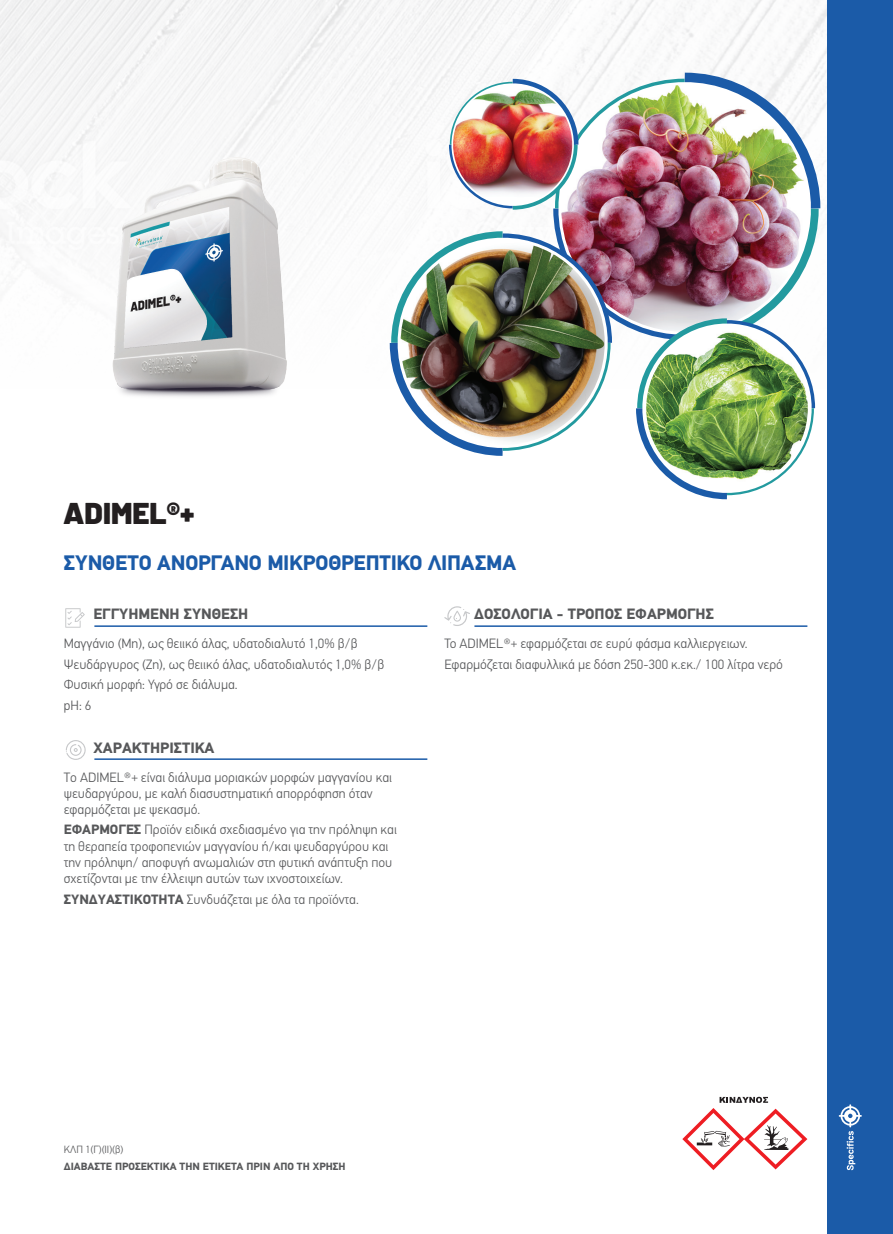
<style>
.page{position:relative;width:893px;height:1234px;background:#fff}
.page>*{position:absolute;margin:0;border:0;box-sizing:border-box;transform-origin:0 0}
.t1{font:900 30px "Barlow";color:#231f20}
.t2{font:700 21px "PF Din Text Pro";letter-spacing:-.01em;color:#1b5ba8}
.t3{font:700 15px "PF Din Text Pro";color:#57585a}
.Normal__Web{font:300 13.5px/16.2px "PF Din Text Pro";color:#57585a}
.t4{font:700 10.5px "PF Din Text Pro";color:#57585a}
.t5{font:300 10.5px "PF Din Text Pro";color:#57585a}
.s1{font-weight:700}
</style>
<div class="page">
<img style="left:0;top:0;width:828px;height:623px">
<div style="left:828px;top:0;width:65px;height:1233px;background:#1b5ba8"></div>
<svg style="left:65px;top:608px;width:20px;height:19px"></svg>
<hr style="left:94px;top:625px;width:333px;height:1px;background:#1b5ba8">
<hr style="left:94px;top:758px;width:333px;height:1px;background:#1b5ba8">
<svg style="left:66px;top:740px;width:20px;height:19px"></svg>
<svg style="left:839px;top:1104px;width:23px;height:65px"></svg>
<hr style="left:474px;top:625px;width:333px;height:1px;background:#1b5ba8">
<svg style="left:444px;top:606px;width:26px;height:20px"></svg>
<svg style="left:682px;top:1096px;width:125px;height:73px"></svg>
<img style="left:106px;top:154px;width:188px;height:245px">
<img style="left:382px;top:63px;width:446px;height:442px">
<img style="left:453px;top:85px;width:119px;height:119px;border-radius:60px">
<h1 class="t1" style="left:63px;top:490px;width:133px">ADIMEL®+</h1>
<p class="t2" style="left:64px;top:550px;width:454px">ΣΥΝΘΕΤΟ ΑΝΟΡΓΑΝΟ ΜΙΚΡΟΘΡΕΠΤΙΚΟ ΛΙΠΑΣΜΑ</p>
<p class="t3" style="left:94px;top:605px;width:156px">ΕΓΓΥΗΜΕΝΗ ΣΥΝΘΕΣΗ</p>
<p class="Normal__Web" style="left:64px;top:635px;width:295px">Μαγγάνιο (Mn), ως θειικό άλας, υδατοδιαλυτό 1,0% β/β</p>
<p class="Normal__Web" style="left:64px;top:656px;width:322px">Ψευδάργυρος (Zn), ως θειικό άλας, υδατοδιαλυτός 1,0% β/β</p>
<p class="Normal__Web" style="left:64px;top:676px;width:175px">Φυσική μορφή: Υγρό σε διάλυμα.</p>
<p class="Normal__Web" style="left:64px;top:697px;width:29px">pH: 6</p>
<p class="t3" style="left:94px;top:738px;width:122px">ΧΑΡΑΚΤΗΡΙΣΤΙΚΑ</p>
<p class="Normal__Web" style="left:64px;top:768px;width:330px">To ADIMEL®+ είναι διάλυμα μοριακών μορφών μαγγανίου και ψευδαργύρου, με καλή διασυστηματική απορρόφηση όταν εφαρμόζεται με ψεκασμό.</p>
<p class="Normal__Web" style="left:64px;top:821px;width:335px"><span class="s1">ΕΦΑΡΜΟΓΕΣ</span> Προϊόν ειδικά σχεδιασμένο για την πρόληψη και τη θεραπεία τροφοπενιών μαγγανίου ή/και ψευδαργύρου και την πρόληψη/ αποφυγή ανωμαλιών στη φυτική ανάπτυξη που σχετίζονται με την έλλειψη αυτών των ιχνοστοιχείων.</p>
<p class="Normal__Web" style="left:64px;top:890px;width:297px"><span class="s1">ΣΥΝΔΥΑΣΤΙΚΟΤΗΤΑ</span> Συνδυάζεται με όλα τα προϊόντα.</p>
<p class="t3" style="left:474px;top:605px;width:241px">ΔΟΣΟΛΟΓΙΑ - ΤΡΟΠΟΣ ΕΦΑΡΜΟΓΗΣ</p>
<p class="Normal__Web" style="left:444px;top:635px;width:305px">Το ADIMEL®+ εφαρμόζεται σε ευρύ φάσμα καλλιεργειων.</p>
<p class="Normal__Web" style="left:444px;top:656px;width:340px">Εφαρμόζεται διαφυλλικά με δόση 250-300 κ.εκ./ 100 λίτρα νερό</p>
<p class="t5" style="left:64px;top:1143px;width:61px">ΚΛΠ 1(Γ)(II)(β)</p>
<p class="t4" style="left:64px;top:1159px;width:283px">ΔΙΑΒΑΣΤΕ ΠΡΟΣΕΚΤΙΚΑ ΤΗΝ ΕΤΙΚΕΤΑ ΠΡΙΝ ΑΠΟ ΤΗ ΧΡΗΣΗ</p>
</div>
